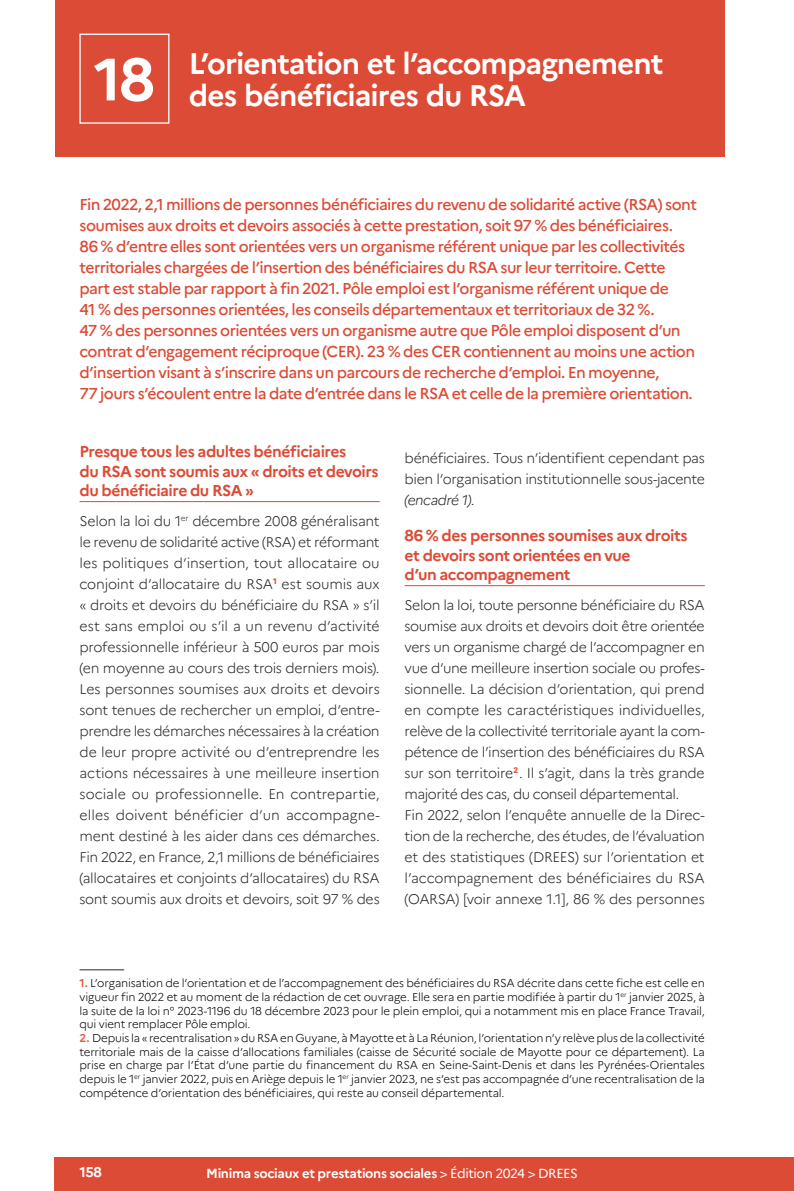
<style>
.page{position:relative;width:794px;height:1191px;background:#fff}
.page>*{position:absolute;margin:0;border:0;box-sizing:border-box;transform-origin:0 0}
.Fiche_num{font:700 59.5px "Marianne";color:#fff}
.Titre_1__Titre_fiche{font:700 29.75px "Marianne";letter-spacing:-.03em;color:#fff}
.Chapô{font:500 15.75px/21px "Marianne";letter-spacing:-.035em;color:#dc4b36}
.Titre_2__Inter{font:700 15.75px/19.2px "Marianne";letter-spacing:-.03em;color:#dc4b36}
.Texte{font:300 14px/21px "Marianne";letter-spacing:-.025em;color:#272726;text-align:justify}
.t1{font:700 14px "Marianne";color:#fff}
.t2{font:700 13.12px "Marianne";letter-spacing:-.025em;color:#fff}
.t3{font:300 11.38px/13.7px "Marianne";letter-spacing:-.015em;color:#000;text-align:justify}
.s1{font-style:italic}
.s2{font-weight:700;color:#e06046}
.s3{font-weight:400}
</style>
<div class="page">
<div style="left:55px;top:1157px;width:739px;height:34px;background:#dc4b36"></div>
<div style="left:55px;top:0;width:669px;height:156px;background:#dc4b36"></div>
<hr style="left:79px;top:969px;width:45px;height:1px;background:#272726">
<hr style="left:79px;top:501px;width:301px;height:1px;background:#dc4b36">
<hr style="left:404px;top:585px;width:301px;height:1px;background:#dc4b36">
<div style="left:79px;top:34px;width:90px;height:90px;border:1px solid #fff"></div>
<p class="Fiche_num" style="left:94px;top:43px;width:62px">18</p>
<p class="Titre_1__Titre_fiche" style="left:189px;top:45px;width:476px">L’orientation et l’accompagnement</p>
<p class="Titre_1__Titre_fiche" style="left:189px;top:77px;width:339px">des bénéficiaires du RSA</p>
<p class="Chapô" style="left:79px;top:194px;width:619px">Fin 2022, 2,1 millions de personnes bénéficiaires du revenu de solidarité active (RSA) sont soumises aux droits et devoirs associés à cette prestation, soit 97 % des bénéficiaires.<br>86 % d’entre elles sont orientées vers un organisme référent unique par les collectivités territoriales chargées de l’insertion des bénéficiaires du RSA sur leur territoire. Cette part est stable par rapport à fin 2021. Pôle emploi est l’organisme référent unique de<br>41 % des personnes orientées, les conseils départementaux et territoriaux de 32 %.<br>47 % des personnes orientées vers un organisme autre que Pôle emploi disposent d’un contrat d’engagement réciproque (CER). 23 % des CER contiennent au moins une action d’insertion visant à s’inscrire dans un parcours de recherche d’emploi. En moyenne,<br>77 jours s’écoulent entre la date d’entrée dans le RSA et celle de la première orientation.</p>
<p class="Titre_2__Inter" style="left:79px;top:442px;width:301px">Presque tous les adultes bénéficiaires<br>du RSA sont soumis aux « droits et devoirs du bénéficiaire du RSA »</p>
<p class="Texte" style="left:79px;top:510px;width:302px">Selon la loi du 1<sup>er</sup> décembre 2008 généralisant le revenu de solidarité active (RSA) et réformant les politiques d’insertion, tout allocataire ou conjoint d’allocataire du RSA<sup>1</sup> est soumis aux « droits et devoirs du bénéficiaire du RSA » s’il est sans emploi ou s’il a un revenu d’activité professionnelle inférieur à 500 euros par mois (en moyenne au cours des trois derniers mois).<br>Les personnes soumises aux droits et devoirs sont tenues de rechercher un emploi, d’entre&shy;prendre les démarches nécessaires à la création de leur propre activité ou d’entreprendre les actions nécessaires à une meilleure insertion sociale ou professionnelle. En contrepartie, elles doivent bénéficier d’un accompagne&shy;ment destiné à les aider dans ces démarches.<br>Fin 2022, en France, 2,1 millions de bénéficiaires (allocataires et conjoints d’allocataires) du RSA sont soumis aux droits et devoirs, soit 97 % des</p>
<p class="Texte" style="left:404px;top:447px;width:302px">bénéficiaires. Tous n’identifient cependant pas bien l’organisation institutionnelle sous-jacente <span class="s1">(encadré 1)</span>.</p>
<p class="Titre_2__Inter" style="left:404px;top:526px;width:285px">86 % des personnes soumises aux droits et devoirs sont orientées en vue<br>d’un accompagnement</p>
<p class="Texte" style="left:404px;top:594px;width:302px">Selon la loi, toute personne bénéficiaire du RSA soumise aux droits et devoirs doit être orientée vers un organisme chargé de l’accompagner en vue d’une meilleure insertion sociale ou profes&shy;sionnelle. La décision d’orientation, qui prend en compte les caractéristiques individuelles, relève de la collectivité territoriale ayant la com&shy;pétence de l’insertion des bénéficiaires du RSA sur son territoire<sup>2</sup>. Il s’agit, dans la très grande majorité des cas, du conseil départemental.</p>
<p class="Texte" style="left:404px;top:804px;width:302px">Fin 2022, selon l’enquête annuelle de la Direc&shy;tion de la recherche, des études, de l’évaluation et des statistiques (DREES) sur l’orientation et l’accompagnement des bénéficiaires du RSA (OARSA) [voir annexe 1.1], 86 % des personnes</p>
<p class="t3" style="left:79px;top:976px;width:627px"><span class="s2">1.</span> L’organisation de l’orientation et de l’accompagnement des bénéficiaires du RSA décrite dans cette fiche est celle en vigueur fin 2022 et au moment de la rédaction de cet ouvrage. Elle sera en partie modifiée à partir du 1<sup>er</sup> janvier 2025, à la suite de la loi n° 2023-1196 du 18 décembre 2023 pour le plein emploi, qui a notamment mis en place France Travail, qui vient remplacer Pôle emploi.</p>
<p class="t3" style="left:79px;top:1031px;width:627px"><span class="s2">2.</span> Depuis la « recentralisation » du RSA en Guyane, à Mayotte et à La Réunion, l’orientation n’y relève plus de la collectivité territoriale mais de la caisse d’allocations familiales (caisse de Sécurité sociale de Mayotte pour ce département). La prise en charge par l’État d’une partie du financement du RSA en Seine-Saint-Denis et dans les Pyrénées-Orientales depuis le 1<sup>er</sup> janvier 2022, puis en Ariège depuis le 1<sup>er</sup> janvier 2023, ne s’est pas accompagnée d’une recentralisation de la compétence d’orientation des bénéficiaires, qui reste au conseil départemental.</p>
<p class="t1" style="left:79px;top:1163px;width:24px">158</p>
<p class="t2" style="left:206px;top:1165px;width:373px">Minima sociaux et prestations sociales <span class="s3">&gt; Édition 2024 &gt; DREES</span></p>
</div>
